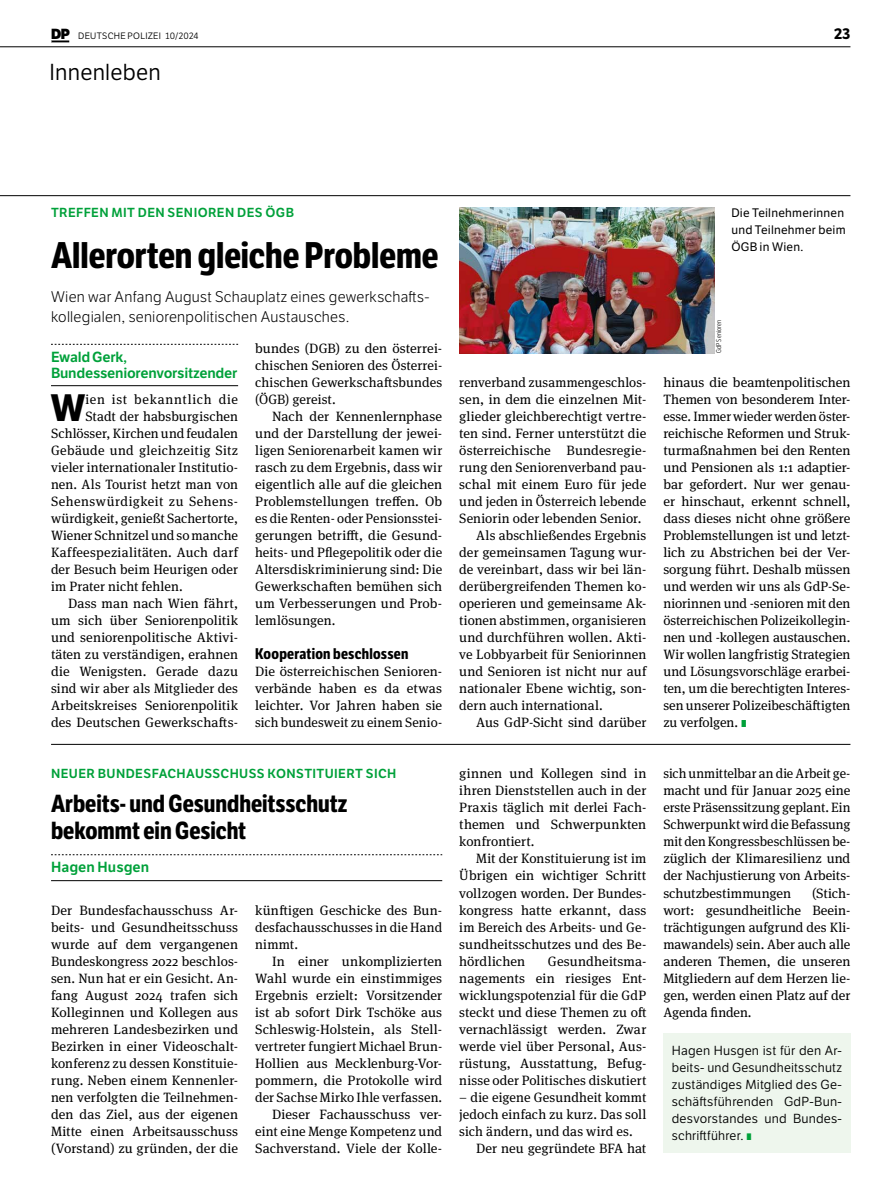
<style>
.page{position:relative;width:893px;height:1191px;background:#fff}
.page>*{position:absolute;margin:0;border:0;box-sizing:border-box;transform-origin:0 0}
.t1{font:700 37.05px "LFT Etica";color:#000}
.t2{font:700 36px "LFT Etica Condensed";color:#000}
.t3{font:700 24px/27px "LFT Etica Condensed";color:#000}
.t4{font:22.5px "LFT Etica Bk";letter-spacing:.01em;color:#000}
.t5{font:300 15px/19.5px "LFT Etica";letter-spacing:.02em;color:#000}
.t6{font:700 15px "LFT Etica Condensed";letter-spacing:.015em;color:#000}
.t7{font:700 15px "LFT Etica";color:#000}
.t8{font:14.25px/15.5px "LFT Etica SB";letter-spacing:-.015em;color:#00a13a}
.t9{font:14.25px "LFT Etica SB";letter-spacing:.005em;color:#00a13a}
.t10{font:13.5px/17px "Meta Serif Pro";letter-spacing:.01em;color:#000;text-align:justify}
.t11{font:13.5px "Meta Serif Pro";letter-spacing:.035em;color:#000}
.t12{font:13.5px "Meta Serif Pro";letter-spacing:-.01em;color:#000}
.t13{font:13.5px "Meta Serif Pro";letter-spacing:.055em;color:#000}
.t14{font:12.75px/17px "LFT Etica Bk";letter-spacing:.015em;color:#000;text-align:justify}
.t15{font:12.75px "LFT Etica SB";letter-spacing:.03em;color:#00a13a}
.t16{font:12px/17px "LFT Etica";letter-spacing:.02em;color:#000}
.t17{font:9px "LFT Etica Bk";letter-spacing:.025em;color:#000}
.t18{font:300 6.75px "LFT Etica Condensed";letter-spacing:.025em;color:#000}
.s1{font-family:"LFT Etica XB";font-size:14.25px}
.s2{font-family:"LFT Etica XB";font-size:9.75px;color:#00a13a}
.s3{font-family:"LFT Etica XB";font-size:9.15px;color:#00a13a}
</style>
<div class="page">
<hr style="left:0;top:47px;width:850px;height:1px;background:#000">
<svg style="left:51px;top:40px;width:18px;height:2px"></svg>
<hr style="left:0;top:195px;width:850px;height:1px;background:#000">
<hr style="left:51px;top:744px;width:799px;height:1px;background:#000">
<div style="left:663px;top:1033px;width:187px;height:119px;background:#eef6ed"></div>
<svg style="left:51px;top:344px;width:187px;height:1px"></svg>
<hr style="left:51px;top:385px;width:187px;height:1px;background:#000">
<img style="left:459px;top:207px;width:255px;height:146px">
<svg style="left:51px;top:854px;width:391px;height:1px"></svg>
<hr style="left:51px;top:880px;width:391px;height:1px;background:#000">
<p class="t17" style="left:51px;top:31px;width:149px"><span class="s1">DP</span> DEUTSCHE POLIZEI 10/2024</p>
<p class="t7" style="left:834px;top:25px;width:18px">23</p>
<h3 class="t4" style="left:50px;top:59px;width:113px">Innenleben</h3>
<p class="t15" style="left:51px;top:205px;width:244px">TREFFEN MIT DEN SENIOREN DES ÖGB</p>
<h2 class="t2" style="left:51px;top:233px;width:389px">Allerorten gleiche Probleme</h2>
<p class="t5" style="left:51px;top:287px;width:380px">Wien war Anfang August Schauplatz eines gewerkschafts&shy;kollegialen, seniorenpolitischen Austausches.</p>
<p class="t8" style="left:51px;top:349px;width:188px">Ewald Gerk,<br>Bundesseniorenvorsitzender</p>
<h1 class="t1" style="left:51px;top:385px;width:36px">W</h1>
<p class="t13" style="left:85px;top:389px;width:154px">ien ist bekanntlich die</p>
<p class="t10" style="left:255px;top:339px;width:189px">bundes (DGB) zu den österrei&shy;chischen Senioren des Österrei&shy;chischen Gewerkschaftsbundes (ÖGB) gereist.</p>
<p class="t10" style="left:255px;top:407px;width:189px;text-indent:17px">Nach der Kennenlernphase und der Darstellung der jewei&shy;ligen Seniorenarbeit kamen wir rasch zu dem Ergebnis, dass wir eigentlich alle auf die gleichen Problemstellungen treffen. Ob es die Renten- oder Pensionsstei&shy;gerungen betrifft, die Gesund&shy;heits- und Pflegepolitik oder die Altersdiskriminierung sind: Die Gewerkschaften bemühen sich um Verbesserungen und Prob&shy;lemlösungen.</p>
<p class="t6" style="left:255px;top:645px;width:155px">Kooperation beschlossen</p>
<p class="t10" style="left:255px;top:662px;width:189px">Die österreichischen Senioren&shy;verbände haben es da etwas leichter. Vor Jahren haben sie sich bundesweit zu einem Senio-</p>
<p class="t10" style="left:85px;top:407px;width:154px">Stadt der habsburgischen</p>
<p class="t10" style="left:51px;top:424px;width:189px">Schlösser, Kirchen und feudalen</p>
<p class="t10" style="left:51px;top:441px;width:189px">Gebäude und gleichzeitig Sitz</p>
<p class="t10" style="left:51px;top:458px;width:189px">vieler internationaler Institutio-</p>
<p class="t10" style="left:51px;top:475px;width:189px">nen. Als Tourist hetzt man von</p>
<p class="t11" style="left:51px;top:492px;width:189px">Sehenswürdigkeit zu Sehens-</p>
<p class="t10" style="left:51px;top:509px;width:189px">würdigkeit, genießt Sachertorte,</p>
<p class="t10" style="left:51px;top:526px;width:189px">Wiener Schnitzel und so manche</p>
<p class="t10" style="left:51px;top:543px;width:189px">Kaffeespezialitäten. Auch darf</p>
<p class="t10" style="left:51px;top:560px;width:189px">der Besuch beim Heurigen oder</p>
<p class="t10" style="left:51px;top:577px;width:133px">im Prater nicht fehlen.</p>
<p class="t10" style="left:68px;top:594px;width:172px">Dass man nach Wien fährt,</p>
<p class="t10" style="left:51px;top:611px;width:189px">um sich über Seniorenpolitik</p>
<p class="t10" style="left:51px;top:628px;width:189px">und seniorenpolitische Aktivi-</p>
<p class="t10" style="left:51px;top:645px;width:189px">täten zu verständigen, erahnen</p>
<p class="t10" style="left:51px;top:662px;width:189px">die Wenigsten. Gerade dazu</p>
<p class="t10" style="left:51px;top:679px;width:189px">sind wir aber als Mitglieder des</p>
<p class="t10" style="left:51px;top:696px;width:189px">Arbeitskreises Seniorenpolitik</p>
<p class="t10" style="left:51px;top:713px;width:189px">des Deutschen Gewerkschafts-</p>
<p class="t15" style="left:51px;top:766px;width:347px">NEUER BUNDESFACHAUSSCHUSS KONSTITUIERT SICH</p>
<h3 class="t3" style="left:51px;top:791px;width:298px">Arbeits- und Gesundheitsschutz bekommt ein Gesicht</h3>
<p class="t9" style="left:51px;top:858px;width:100px">Hagen Husgen</p>
<p class="t10" style="left:51px;top:900px;width:189px">Der Bundesfachausschuss Ar&shy;beits- und Gesundheitsschuss wurde auf dem vergangenen Bundeskongress 2022 beschlos&shy;sen. Nun hat er ein Gesicht. An&shy;fang August 2024 trafen sich Kolleginnen und Kollegen aus mehreren Landesbezirken und Bezirken in einer Videoschalt&shy;konferenz zu dessen Konstituie&shy;rung. Neben einem Kennenler&shy;nen verfolgten die Teilnehmen&shy;den das Ziel, aus der eigenen Mitte einen Arbeitsausschuss (Vorstand) zu gründen, der die</p>
<p class="t10" style="left:255px;top:900px;width:189px">künftigen Geschicke des Bun&shy;desfachausschusses in die Hand nimmt.</p>
<p class="t10" style="left:255px;top:951px;width:189px;text-align:right">In einer unkomplizierten<br>Wahl wurde ein einstimmiges<br>Ergebnis erzielt: Vorsitzender ist ab sofort Dirk Tschöke aus<br>Schleswig-Holstein, als Stell&shy;vertreter fungiert Michael Brun-<br>Hollien aus Mecklenburg-Vor&shy;pommern, die Protokolle wird der Sachse Mirko Ihle verfassen.<br>Dieser Fachausschuss ver&shy;eint eine Menge Kompetenz und<br>Sachverstand. Viele der Kolle-</p>
<p class="t16" style="left:731px;top:204px;width:116px">Die Teilnehmerinnen und Teilnehmer beim<br>ÖGB in Wien.</p>
<p class="t10" style="left:459px;top:373px;width:189px">renverband zusammengeschlos-</p>
<p class="t10" style="left:459px;top:390px;width:189px">sen, in dem die einzelnen Mit-</p>
<p class="t10" style="left:459px;top:407px;width:189px">glieder gleichberechtigt vertre-</p>
<p class="t10" style="left:459px;top:424px;width:189px">ten sind. Ferner unterstützt die</p>
<p class="t10" style="left:459px;top:441px;width:189px">österreichische Bundesregie-</p>
<p class="t10" style="left:459px;top:458px;width:189px">rung den Seniorenverband pau-</p>
<p class="t10" style="left:459px;top:475px;width:189px">schal mit einem Euro für jede</p>
<p class="t10" style="left:459px;top:492px;width:189px">und jeden in Österreich lebende</p>
<p class="t10" style="left:459px;top:509px;width:184px">Seniorin oder lebenden Senior.</p>
<p class="t10" style="left:476px;top:526px;width:172px">Als abschließendes Ergebnis</p>
<p class="t10" style="left:459px;top:543px;width:189px">der gemeinsamen Tagung wur-</p>
<p class="t10" style="left:459px;top:560px;width:189px">de vereinbart, dass wir bei län-</p>
<p class="t10" style="left:459px;top:577px;width:189px">derübergreifenden Themen ko-</p>
<p class="t10" style="left:459px;top:594px;width:189px">operieren und gemeinsame Ak-</p>
<p class="t10" style="left:459px;top:611px;width:189px">tionen abstimmen, organisieren</p>
<p class="t10" style="left:459px;top:628px;width:189px">und durchführen wollen. Akti-</p>
<p class="t10" style="left:459px;top:645px;width:189px">ve Lobbyarbeit für Seniorinnen</p>
<p class="t10" style="left:459px;top:662px;width:189px">und Senioren ist nicht nur auf</p>
<p class="t10" style="left:459px;top:679px;width:189px">nationaler Ebene wichtig, son-</p>
<p class="t10" style="left:459px;top:696px;width:145px">dern auch international.</p>
<p class="t10" style="left:476px;top:713px;width:172px">Aus GdP-Sicht sind darüber</p>
<p class="t10" style="left:459px;top:764px;width:189px">ginnen und Kollegen sind in ihren Dienststellen auch in der Praxis täglich mit derlei Fach&shy;themen und Schwerpunkten konfrontiert.</p>
<p class="t10" style="left:459px;top:849px;width:189px;text-indent:17px">Mit der Konstituierung ist im Übrigen ein wichtiger Schritt vollzogen worden. Der Bundes&shy;kongress hatte erkannt, dass im Bereich des Arbeits- und Ge&shy;sundheitsschutzes und des Be&shy;hördlichen</p>
<p class="t10" style="left:459px;top:951px;width:189px;text-indent:89px">Gesundheitsma&shy;nagements ein riesiges Ent&shy;wicklungspotenzial für die GdP steckt und diese Themen zu oft vernachlässigt werden. Zwar werde viel über Personal, Aus&shy;rüstung, Ausstattung, Befug&shy;nisse oder Politisches diskutiert</p>
<p class="t10" style="left:459px;top:1087px;width:189px">– die eigene Gesundheit kommt jedoch einfach zu kurz. Das soll sich ändern, und das wird es.</p>
<p class="t12" style="left:476px;top:1138px;width:172px">Der neu gegründete BFA hat</p>
<p class="t18" style="left:715px;top:353px;width:35px;rotate:-90deg">GdP Senioren</p>
<p class="t10" style="left:663px;top:373px;width:189px">hinaus die beamtenpolitischen Themen von besonderem Inter&shy;esse. Immer wieder werden öster&shy;reichische Reformen und Struk&shy;turmaßnahmen bei den Renten und Pensionen als 1:1 adaptier&shy;bar gefordert. Nur wer genau&shy;er hinschaut, erkennt schnell, dass dieses nicht ohne größere Problemstellungen ist und letzt&shy;lich zu Abstrichen bei der Ver&shy;sorgung führt. Deshalb müssen und werden wir uns als GdP-Se&shy;niorinnen und -senioren mit den österreichischen Polizeikollegin&shy;nen und -kollegen austauschen.<br>Wir wollen langfristig Strategien und Lösungsvorschläge erarbei&shy;ten, um die berechtigten Interes&shy;sen unserer Polizeibeschäftigten zu verfolgen. <span class="s2">I</span></p>
<p class="t10" style="left:663px;top:764px;width:189px">sich unmittelbar an die Arbeit ge&shy;macht und für Januar 2025 eine erste Präsenssitzung geplant. Ein Schwerpunkt wird die Befassung mit den Kongressbeschlüssen be&shy;züglich der Klimaresilienz und der Nachjustierung von Arbeits&shy;schutzbestimmungen</p>
<p class="t10" style="left:663px;top:883px;width:189px;text-indent:149px">(Stich&shy;wort: gesundheitliche Beein&shy;trächtigungen aufgrund des Kli&shy;mawandels) sein. Aber auch alle anderen Themen, die unseren Mitgliedern auf dem Herzen lie&shy;gen, werden einen Platz auf der Agenda finden.</p>
<p class="t14" style="left:672px;top:1042px;width:172px">Hagen Husgen ist für den Ar&shy;beits- und Gesundheitsschutz zuständiges Mitglied des Ge&shy;schäftsführenden GdP-Bun&shy;desvorstandes und Bundes&shy;schriftführer. <span class="s3">I</span></p>
</div>
